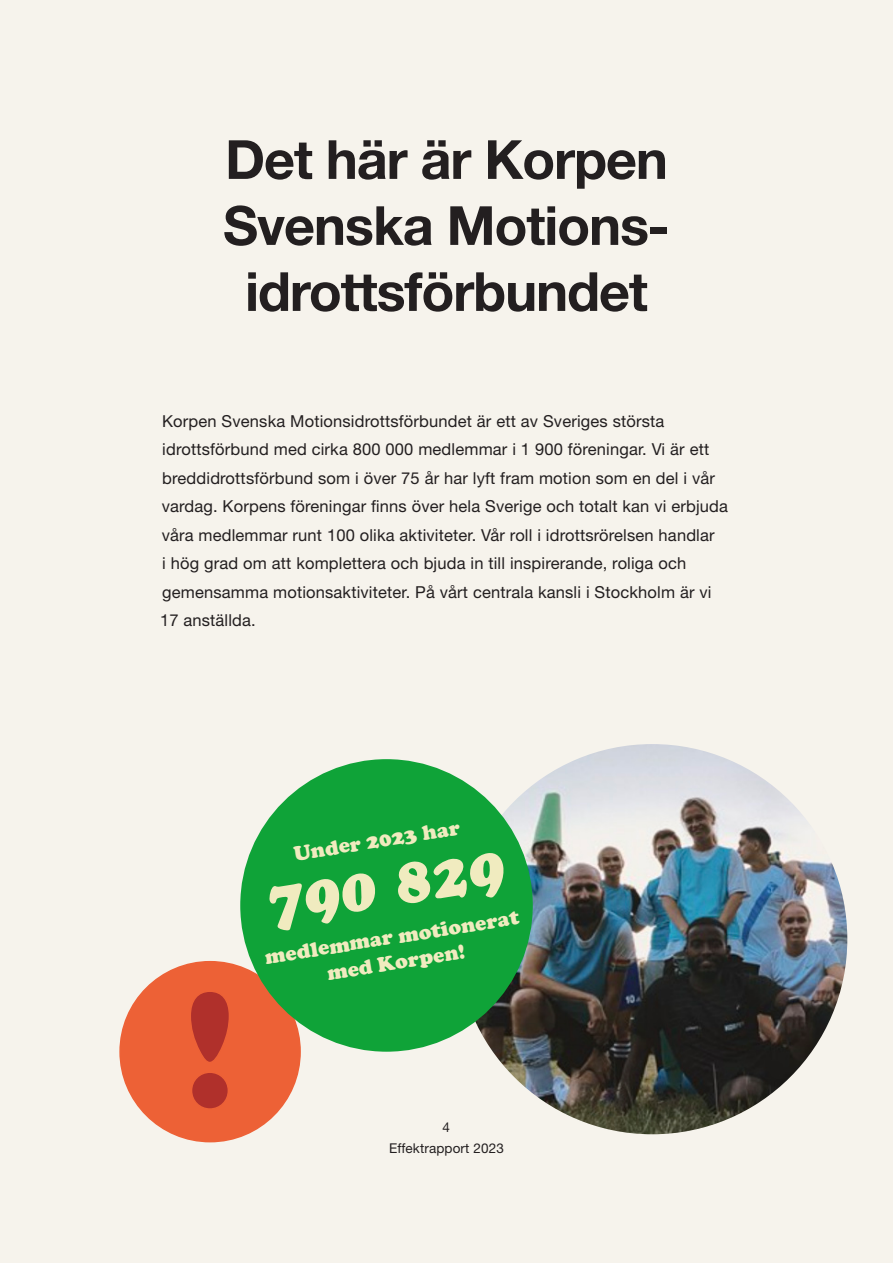
<style>
.page{position:relative;width:893px;height:1263px;background:#f6f3ec}
.page>*{position:absolute;margin:0;border:0;box-sizing:border-box;transform-origin:0 0}
.t1{font:italic 61.5px "Cooper Black Std";color:#f0ebbf}
.t2{font:700 54px/66px "Helvetica Neue LT Pro";letter-spacing:-.02em;color:#231f20;text-align:center}
.t3{font:900 21px/25.5px "Cooper";color:#f0ebbf;text-align:center}
.t4{font:16.5px/28.5px "Helvetica Neue LT Pro";letter-spacing:.01em;color:#231f20}
.t5{font:13.5px "Helvetica Neue LT Pro";letter-spacing:.01em;color:#231f20}
</style>
<div class="page">
<img style="left:457px;top:744px;width:390px;height:390px;border-radius:195px">
<div style="left:120px;top:962px;width:180px;height:180px;background:#ed6136;border-radius:50%"></div>
<svg style="left:191px;top:992px;width:38px;height:117px"></svg>
<div style="left:240px;top:759px;width:293px;height:293px;background:#0fa338;border-radius:50%"></div>
<p class="t2" style="left:223px;top:125px;width:448px">Det här är Korpen<br>Svenska Motions&shy;idrottsförbundet</p>
<p class="t4" style="left:160px;top:406px;width:569px">Korpen Svenska Motionsidrottsförbundet är ett av Sveriges största idrottsförbund med cirka 800 000 medlemmar i 1 900 föreningar. Vi är ett breddidrottsförbund som i över 75 år har lyft fram motion som en del i vår vardag. Korpens föreningar finns över hela Sverige och totalt kan vi erbjuda våra medlemmar runt 100 olika aktiviteter. Vår roll i idrottsrörelsen handlar<br>i hög grad om att komplettera och bjuda in till inspirerande, roliga och gemensamma motionsaktiviteter. På vårt centrala kansli i Stockholm är vi 17 anställda.</p>
<p class="t3" style="left:292px;top:841px;width:170px;rotate:-9deg">Under 2023 har</p>
<p class="t1" style="left:260px;top:866px;width:241px;rotate:-9deg">790 829</p>
<p class="t3" style="left:263px;top:944px;width:259px;rotate:-9deg">medlemmar motionerat med Korpen!</p>
<p class="t5" style="left:442px;top:1119px;width:9px">4</p>
<p class="t5" style="left:389px;top:1140px;width:116px">Effektrapport 2023</p>
</div>
